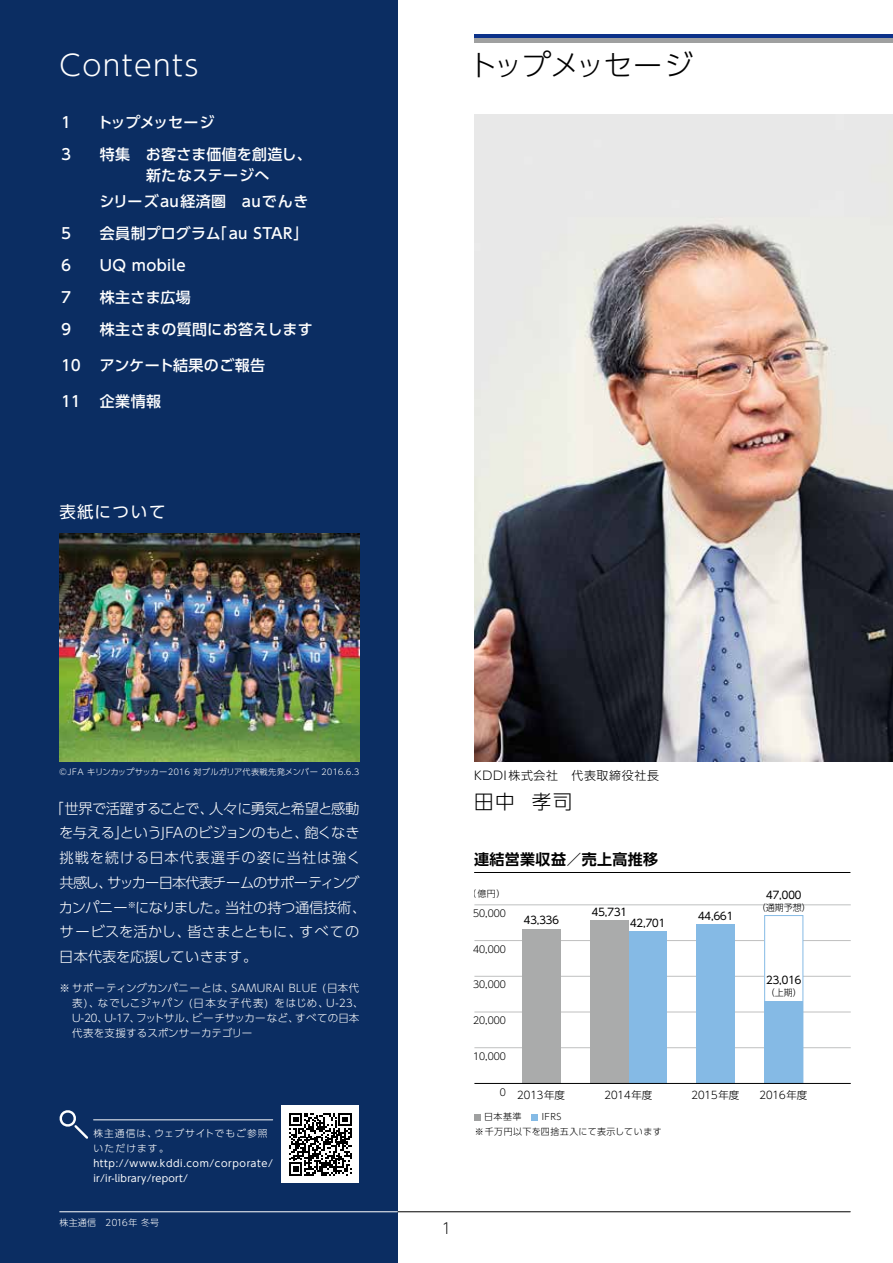
<style>
.page{position:relative;width:893px;height:1263px;background:#fff}
.page>*{position:absolute;margin:0;border:0;box-sizing:border-box;transform-origin:0 0}
.t1{font:300 28.5px "UD Shin Go Pro";letter-spacing:-.01em;color:#000}
.t2{font:300 28.5px "MO Clear Tone SG";letter-spacing:.05em;color:#fff}
.t3{font:300 19.5px "UD Shin Go Pro";color:#000}
.t4{font:16.5px "UD Shin Go Pro";letter-spacing:.085em;color:#fff}
.t5{font:500 15px/21px "UD Shin Go Pro";letter-spacing:.02em;color:#fff}
.t6{font:500 15px "MO Clear Tone SG";letter-spacing:.025em;color:#fff}
.t7{font:700 15px "UD Shin Go Pro De";letter-spacing:.025em;color:#000}
.t8{font:500 15px "UD Shin Go Pro";letter-spacing:-.015em;color:#fff}
.t9{font:200 15px "MO Clear Tone SG";color:#000}
.t10{font:300 14.25px/24.8px "UD Shin Go Pro";letter-spacing:-.02em;color:#fff}
.t11{font:300 12px "UD Shin Go Pro";letter-spacing:.05em;color:#000}
.t12{font:300 10.5px/15px "UD Shin Go Pro";letter-spacing:.015em;color:#fff}
.t13{font:10.5px "MO Clear Tone SG";color:#000}
.t14{font:300 10.5px "MO Clear Tone SG";color:#000}
.t15{font:9.75px/15px "MO Clear Tone SG";letter-spacing:.06em;color:#fff}
.t16{font:300 9.75px "MO Clear Tone SG";color:#000}
.t17{font:300 9.75px "UD Shin Go Pro";letter-spacing:.11em;color:#fff}
.t18{font:300 9px "UD Shin Go Pro";letter-spacing:.045em;color:#000}
.t19{font:300 9px "UD Shin Go Pro";letter-spacing:.025em;color:#fff}
.t20{font:300 9px "UD Shin Go Pro";letter-spacing:-.155em;color:#000}
.t21{font:300 8.25px "UD Shin Go Pro";color:#fff}
.s1{font-family:"MO Clear Tone SG"}
.s2{font-family:"UD Shin Go Pro"}
</style>
<div class="page">
<img style="left:474px;top:115px;width:419px;height:646px">
<div style="left:0;top:0;width:398px;height:1263px;background:#0b2d62"></div>
<img style="left:60px;top:533px;width:299px;height:228px">
<hr style="left:474px;top:1047px;width:377px;height:1px;background:#bfc0c0">
<hr style="left:474px;top:1012px;width:377px;height:1px;background:#bfc0c0">
<hr style="left:474px;top:976px;width:377px;height:1px;background:#bfc0c0">
<hr style="left:474px;top:940px;width:377px;height:1px;background:#bfc0c0">
<hr style="left:474px;top:904px;width:377px;height:1px;background:#bfc0c0">
<div style="left:629px;top:931px;width:38px;height:152px;background:#85bae5"></div>
<div style="left:522px;top:929px;width:38px;height:154px;background:#aaabab"></div>
<div style="left:590px;top:920px;width:39px;height:163px;background:#aaabab"></div>
<div style="left:697px;top:924px;width:38px;height:159px;background:#85bae5"></div>
<div style="left:765px;top:915px;width:38px;height:168px;background:#fff"></div>
<div style="left:764px;top:915px;width:39px;height:169px;border:1px solid #85bae5"></div>
<div style="left:765px;top:1001px;width:38px;height:82px;background:#85bae5"></div>
<hr style="left:474px;top:1083px;width:377px;height:1px;background:#000">
<svg style="left:474px;top:1114px;width:6px;height:6px"></svg>
<div style="left:531px;top:1114px;width:7px;height:6px;background:#84bae5"></div>
<hr style="left:474px;top:872px;width:376px;height:1px;background:#000">
<div style="left:474px;top:34px;width:419px;height:9px;background:#0c328a"></div>
<div style="left:474px;top:38px;width:419px;height:5px;background:#9fa0a0"></div>
<svg style="left:59px;top:1110px;width:30px;height:29px"></svg>
<hr style="left:94px;top:1119px;width:179px;height:1px;background:#fff">
<div style="left:281px;top:1105px;width:78px;height:78px;background:#fff"></div>
<svg style="left:289px;top:1113px;width:63px;height:62px"></svg>
<hr style="left:398px;top:1211px;width:452px;height:1px;background:#000">
<hr style="left:60px;top:1211px;width:337px;height:1px;background:#fff">
<h1 class="t2" style="left:60px;top:46px;width:141px">Contents</h1>
<p class="t6" style="left:62px;top:112px;width:11px">1</p>
<p class="t8" style="left:97px;top:110px;width:119px">トップメッセージ</p>
<p class="t6" style="left:62px;top:144px;width:11px">3</p>
<p class="t5" style="left:100px;top:143px;width:213px">特集　お客さま価値を創造し、　　　新たなステージへ</p>
<p class="t5" style="left:99px;top:190px;width:211px">シリーズ<span class="s1">au</span>経済圏　<span class="s1">au</span>でんき</p>
<p class="t6" style="left:62px;top:222px;width:11px">5</p>
<p class="t5" style="left:100px;top:222px;width:210px">会員制プログラム「<span class="s1">au STAR</span>」</p>
<p class="t6" style="left:62px;top:254px;width:11px">6</p>
<p class="t6" style="left:100px;top:254px;width:87px">UQ mobile</p>
<p class="t6" style="left:62px;top:286px;width:11px">7</p>
<p class="t5" style="left:100px;top:286px;width:93px">株主さま広場</p>
<p class="t6" style="left:62px;top:318px;width:11px">9</p>
<p class="t5" style="left:100px;top:318px;width:214px">株主さまの質問にお答えします</p>
<p class="t6" style="left:62px;top:355px;width:20px">10</p>
<p class="t5" style="left:100px;top:354px;width:167px">アンケート結果のご報告</p>
<p class="t6" style="left:62px;top:391px;width:20px">11</p>
<p class="t5" style="left:100px;top:391px;width:63px">企業情報</p>
<p class="t4" style="left:60px;top:498px;width:108px">表紙について</p>
<p class="t21" style="left:60px;top:765px;width:301px"><span class="s1">©</span>ＪＦＡキリンカップサッカー<span class="s1">2016</span> 対ブルガリア代表戦先発メンバー <span class="s1">2016.6.3</span></p>
<p class="t10" style="left:59px;top:795px;width:309px;text-indent:-9px">「世界で活躍することで、人々に勇気と希望と感動を与える」という<span class="s1">JFA</span>のビジョンのもと、飽くなき挑戦を続ける日本代表選手の姿に当社は強く共感し、サッカー日本代表チームのサポーティングカンパニー<sup>※</sup>になりました。当社の持つ通信技術、サービスを活かし、皆さまとともに、すべての日本代表を応援していきます。</p>
<p class="t12" style="left:72px;top:980px;width:293px;text-indent:-13px">※ サポーティングカンパニーとは、<span class="s1">SAMURAI BLUE (</span>日本代表<span class="s1">)</span>、なでしこジャパン <span class="s1">(</span>日本女子代表<span class="s1">)</span> をはじめ、<span class="s1">U-23</span>、<br><span class="s1">U-20</span>、<span class="s1">U-17</span>、フットサル、ビーチサッカーなど、すべての日本代表を支援するスポンサーカテゴリー</p>
<h1 class="t1" style="left:469px;top:42px;width:226px">トップメッセージ</h1>
<p class="t11" style="left:474px;top:766px;width:186px"><span class="s1">KDDI</span>株式会社　代表取締役社長</p>
<h2 class="t3" style="left:474px;top:785px;width:100px">田中 孝司</h2>
<p class="t7" style="left:474px;top:847px;width:186px">連結営業収益／売上高推移</p>
<p class="t18" style="left:468px;top:886px;width:39px">（億円）</p>
<p class="t16" style="left:473px;top:907px;width:34px">50,000</p>
<p class="t16" style="left:473px;top:942px;width:34px">40,000</p>
<p class="t16" style="left:473px;top:978px;width:34px">30,000</p>
<p class="t16" style="left:473px;top:1014px;width:34px">20,000</p>
<p class="t16" style="left:473px;top:1049px;width:34px">10,000</p>
<p class="t13" style="left:524px;top:913px;width:37px">43,336</p>
<p class="t13" style="left:592px;top:905px;width:37px">45,731</p>
<p class="t13" style="left:630px;top:915px;width:37px">42,701</p>
<p class="t13" style="left:698px;top:908px;width:37px">44,661</p>
<p class="t13" style="left:766px;top:887px;width:37px">47,000</p>
<p class="t18" style="left:757px;top:900px;width:55px">（通期予想）</p>
<p class="t13" style="left:766px;top:973px;width:37px">23,016</p>
<p class="t18" style="left:766px;top:985px;width:37px">（上期）</p>
<p class="t16" style="left:500px;top:1085px;width:8px">0</p>
<p class="t14" style="left:517px;top:1087px;width:49px">2013<span class="s2">年度</span></p>
<p class="t20" style="left:484px;top:1109px;width:81px">日本基準　 ＩＦＲＳ</p>
<p class="t14" style="left:605px;top:1087px;width:49px">2014<span class="s2">年度</span></p>
<p class="t14" style="left:691px;top:1087px;width:49px">2015<span class="s2">年度</span></p>
<p class="t14" style="left:759px;top:1087px;width:49px">2016<span class="s2">年度</span></p>
<p class="t17" style="left:93px;top:1125px;width:176px">株主通信は、ウェブサイトでもご参照</p>
<p class="t18" style="left:474px;top:1125px;width:189px">※ 千万円以下を四捨五入にて表示しています</p>
<p class="t17" style="left:93px;top:1140px;width:77px">いただけます。</p>
<p class="t15" style="left:93px;top:1155px;width:181px">http://www.kddi.com/corporate/ ir/ir-library/report/</p>
<p class="t9" style="left:442px;top:1218px;width:11px">1</p>
<p class="t19" style="left:60px;top:1215px;width:101px">株主通信　<span class="s1">2016</span>年冬号</p>
</div>
